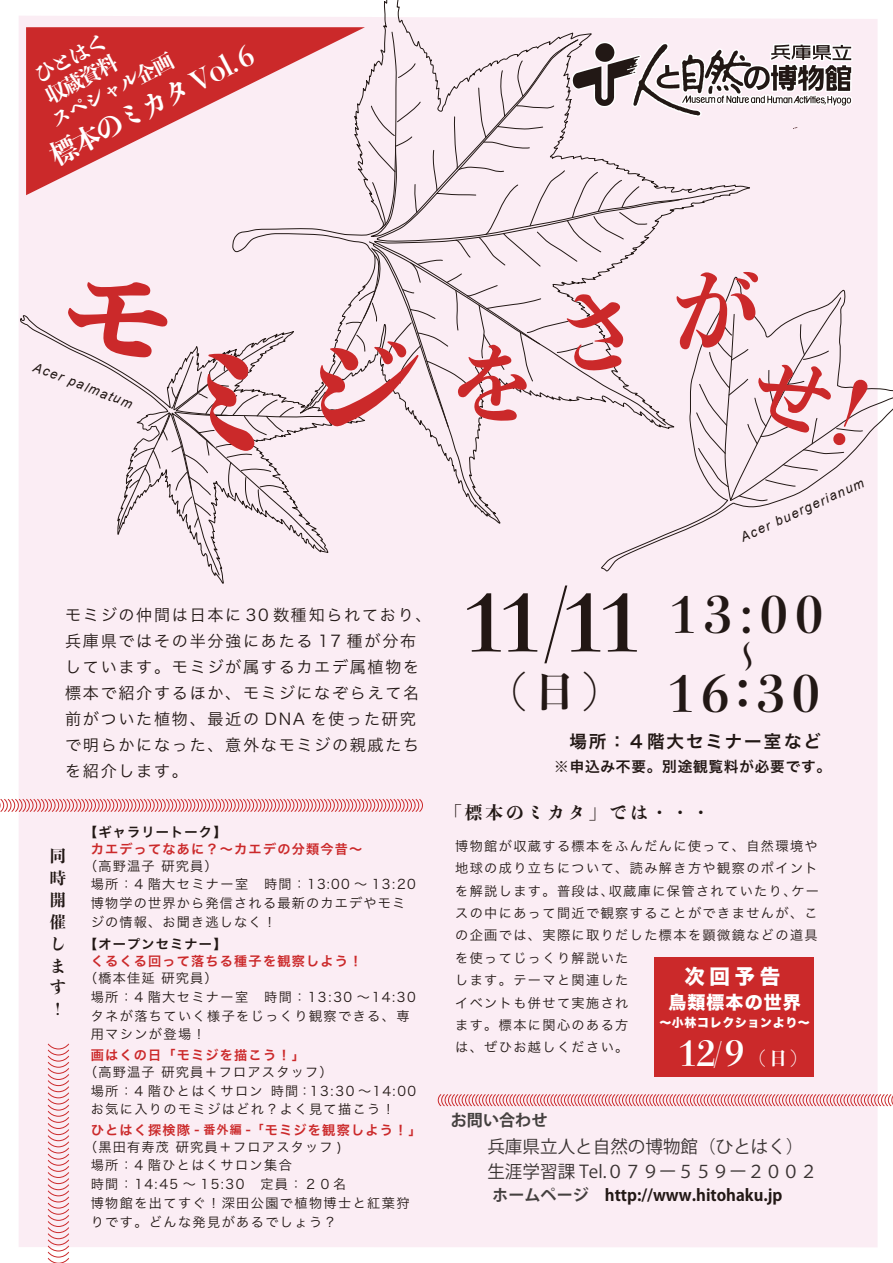
<style>
.page{position:relative;width:893px;height:1263px;background:#fff}
.page>*{position:absolute;margin:0;border:0;box-sizing:border-box;transform-origin:0 0}
.t1{font:800 128.1px "Toppan Bunkyu Midashi Mincho Std N";color:#cb292a}
.t2{font:800 90px "Toppan Bunkyu Midashi Mincho Std N";color:#cb292a}
.t3{font:800 77.85px "Toppan Bunkyu Midashi Mincho Std N";color:#221714}
.t4{font:800 49.5px/78.6px "Toppan Bunkyu Midashi Mincho Std N";color:#221815}
.t5{font:800 40.95px "Toppan Bunkyu Midashi Mincho Std N";color:#221714}
.t6{font:800 34.2px "Toppan Bunkyu Midashi Mincho Std N";color:#fff}
.t7{font:800 33.6px "Toppan Bunkyu Midashi Mincho Std N";color:#221815}
.t8{font:800 27.3px "Toppan Bunkyu Midashi Mincho Std N";color:#fff}
.t9{font:20.55px "Hira Kaku Std N W8";color:#fff}
.t10{font:800 20.4px "Toppan Bunkyu Midashi Mincho Std N";color:#fff}
.t11{font:18px "Hira Kaku Std N W8";letter-spacing:.06em;color:#fff}
.t12{font:17.55px/25.2px "Koz Go Pr 6 N";color:#393332}
.t13{font:800 17.55px "Toppan Bunkyu Midashi Mincho Std N";letter-spacing:.175em;color:#221815}
.t14{font:17.55px "Hira Kaku Pro W6";letter-spacing:.105em;color:#221815}
.t15{font:16.05px/26.1px "Hira Kaku Pro W3";letter-spacing:.105em;color:#221815}
.t16{font:700 16.05px "Koz Go Pr 6 N";color:#221815}
.t17{font:800 16.05px/21.8px "Toppan Bunkyu Midashi Mincho Std N";color:#221815}
.t18{font:700 16.05px "Koz Go Pr 6 N";color:#44403f}
.t19{font:14.7px "Hira Kaku Pro W6";letter-spacing:.055em;color:#221714}
.t20{font:13.2px/18.8px "Hira Kaku Pro W3";letter-spacing:.105em;color:#221815}
.t21{font:13.2px "Hira Kaku Pro W6";letter-spacing:.09em;color:#cb292a}
.t22{font:italic 13.2px "Arial";color:#221815}
.t23{font:13.2px "Hira Kaku Pro W6";letter-spacing:.09em;color:#221815}
.t24{font:12px "Hira Kaku Std N W8";letter-spacing:.05em;color:#fff}
.s1{font-size:12px}
.s2{font-size:27px}
.s3{font-size:18px}
.s4{color:#44403f}
</style>
<div class="page">
<div style="left:19px;top:16px;width:859px;height:1231px;background:#fbedf4"></div>
<svg style="left:26px;top:27px;width:206px;height:168px;background:#cd3335"></svg>
<svg style="left:0;top:798px;width:423px;height:15px;background:#eebabf"></svg>
<svg style="left:437px;top:1093px;width:456px;height:14px;background:#edb6bb"></svg>
<svg style="left:47px;top:1043px;width:23px;height:220px;background:#f2ccd2"></svg>
<div style="left:654px;top:957px;width:160px;height:120px;background:#cb292a"></div>
<svg style="left:232px;top:0;width:518px;height:32px"></svg>
<div style="left:20px;top:315px;width:346px;height:269px;background:#fbedf4"></div>
<svg style="left:63px;top:32px;width:830px;height:543px;background:#eedae0"></svg>
<h3 class="t10" style="left:29px;top:62px;width:79px;rotate:-28deg">ひとはく</h3>
<h3 class="t8" style="left:42px;top:139px;width:228px;rotate:-28deg">標本のミカタ Vol. 6</h3>
<h3 class="t10" style="left:45px;top:108px;width:137px;rotate:-28deg">スペシャル企画</h3>
<h3 class="t10" style="left:40px;top:83px;width:79px;rotate:-28deg">収蔵資料</h3>
<p class="t22" style="left:37px;top:358px;width:107px;rotate:21deg">Acer palmatum</p>
<h1 class="t1" style="left:165px;top:303px;width:130px">ミ</h1>
<p class="t15" style="left:65px;top:601px;width:368px">モミジの仲間は日本に 30 数種知られており、兵庫県ではその半分強にあたる 17 種が分布しています。モミジが属するカエデ属植物を標本で紹介するほか、モミジになぞらえて名前がついた植物、最近の DNA を使った研究で明らかになった、意外なモミジの親戚たちを紹介します。</p>
<p class="t17" style="left:50px;top:845px;width:17px">同時開催します！</p>
<p class="t23" style="left:84px;top:820px;width:144px">【ギャラリートーク】</p>
<p class="t21" style="left:91px;top:837px;width:273px">カエデってなあに？～カエデの分類今昔～</p>
<p class="t20" style="left:91px;top:855px;width:327px;text-indent:-7px">（高野温子 研究員）<br>場所：4 階大セミナー室 時間：13:00 ～ 13:20博物学の世界から発信される最新のカエデやモミジの情報、お聞き逃しなく！</p>
<p class="t23" style="left:84px;top:932px;width:144px">【オープンセミナー】</p>
<p class="t21" style="left:91px;top:949px;width:273px">くるくる回って落ちる種子を観察しよう！</p>
<p class="t20" style="left:91px;top:968px;width:327px;text-indent:-7px">（橋本佳延 研究員）<br>場所：4 階大セミナー室 時間：13:30 ～14:30タネが落ちていく様子をじっくり観察できる、専用マシンが登場！</p>
<p class="t21" style="left:91px;top:1043px;width:216px">画はくの日「モミジを描こう！」</p>
<p class="t20" style="left:91px;top:1061px;width:327px;text-indent:-7px">（高野温子 研究員＋フロアスタッフ）<br>場所：4 階ひとはくサロン 時間：13:30 ～14:00お気に入りのモミジはどれ？よく見て描こう！</p>
<p class="t21" style="left:91px;top:1118px;width:332px">ひとはく探検隊 <span class="s1">- 番外編 -「</span>モミジを観察しよう！」</p>
<p class="t20" style="left:91px;top:1136px;width:320px;text-indent:-7px">（黒田有寿茂 研究員＋フロアスタッフ )<br>場所：4 階ひとはくサロン集合<br>時間：14:45 ～ 15:30　定員：２０名<br>博物館を出てすぐ！深田公園で植物博士と紅葉狩りです。どんな発見があるでしょう？</p>
<h2 class="t2" style="left:670px;top:242px;width:91px">が</h2>
<h3 class="t3" style="left:466px;top:562px;width:174px">11/11</h3>
<h3 class="t5" style="left:486px;top:660px;width:139px">（日）</h3>
<p class="t22" style="left:738px;top:530px;width:136px;rotate:-25deg">Acer buergerianum</p>
<h3 class="t4" style="left:670px;top:573px;width:155px">13:00<br>1 6：3 0</h3>
<h3 class="t7" style="left:731px;top:630px;width:22px">〜</h3>
<h3 class="t14" style="left:570px;top:725px;width:253px">場所：４階大セミナー室など</h3>
<p class="t19" style="left:554px;top:753px;width:278px">※申込み不要。別途観覧料が必要です。</p>
<h3 class="t13" style="left:444px;top:799px;width:267px">「標本のミカタ」では・・・</h3>
<p class="t20" style="left:455px;top:834px;width:365px;line-height:22.4px">博物館が収蔵する標本をふんだんに使って、自然環境や地球の成り立ちについて、読み解き方や観察のポイントを解説します。普段は、収蔵庫に保管されていたり、ケースの中にあって間近で観察することができませんが、この企画では、実際に取りだした標本を顕微鏡などの道具を使ってじっくり解説いた<br>します。テーマと関連した<br>イベントも併せて実施され<br>ます。標本に関心のある方<br>は、ぜひお越しください。</p>
<h3 class="t9" style="left:684px;top:964px;width:97px">次回予告</h3>
<h3 class="t11" style="left:668px;top:992px;width:134px">鳥類標本の世界</h3>
<p class="t24" style="left:659px;top:1016px;width:152px">～小林コレクションより～</p>
<h3 class="t6" style="left:689px;top:1022px;width:21px">9</h3>
<h3 class="t6" style="left:680px;top:1027px;width:130px">12<span class="s2">/</span>9<span class="s3">（日）</span></h3>
<p class="t18" style="left:451px;top:1111px;width:98px">お問い合わせ</p>
<h3 class="t12" style="left:487px;top:1134px;width:331px">兵庫県立人と自然の博物館（ひとはく）生涯学習課 Tel.０７９ー５５９ー２００２</h3>
<p class="t16" style="left:460px;top:1186px;width:324px"><span class="s4">　　ホームページ　</span>http://www.hitohaku.jp</p>
</div>
